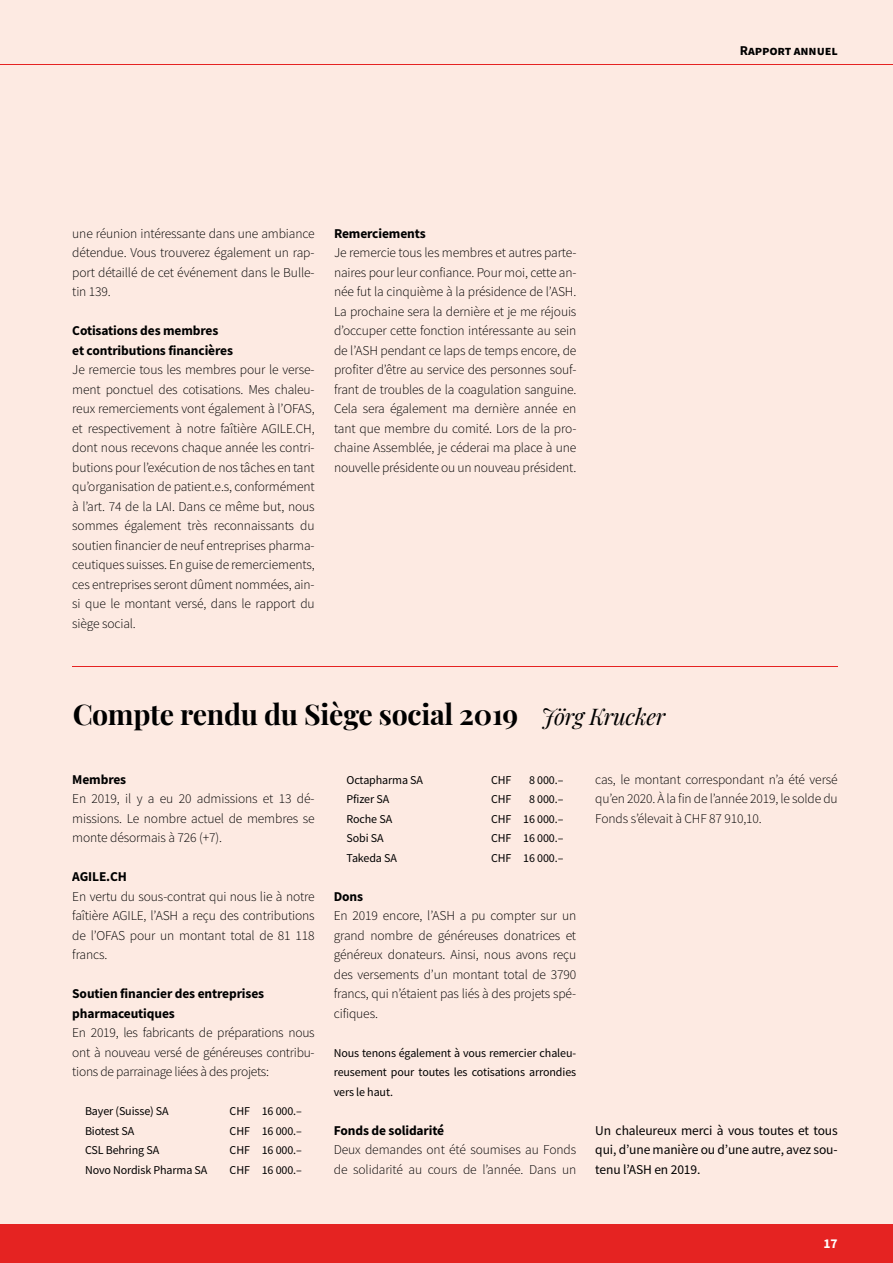
<style>
.page{position:relative;width:893px;height:1263px;background:#fdeae2}
.page>*{position:absolute;margin:0;border:0;box-sizing:border-box;transform-origin:0 0}
.t1{font:700 28.5px "Playfair Display";letter-spacing:-.01em;color:#000}
.t2{font:300 13.5px/19.5px "Source Sans Pro";letter-spacing:-.01em;color:#000;text-align:justify}
.t3{font:700 13.5px/19.5px "Source Sans Pro";letter-spacing:-.01em;color:#000}
.t4{font:13.5px/19.5px "Source Sans Pro";letter-spacing:-.01em;color:#000;text-align:justify}
.t5{font:700 13.5px "Source Sans Pro";color:#fff}
.t6{font:12px/19.5px "Source Sans Pro";letter-spacing:-.01em;color:#000;text-align:justify}
.s1{font-weight:400;font-style:italic;font-size:22.5px}
</style>
<div class="page">
<div style="left:0;top:1225px;width:893px;height:38px;background:#e52322"></div>
<hr style="left:0;top:64px;width:893px;height:1px;background:#e52322">
<hr style="left:72px;top:667px;width:766px;height:1px;background:#e52322">
<p class="t2" style="left:72px;top:223px;width:244px">une réunion intéressante dans une ambiance détendue. Vous trouverez également un rap&shy;port détaillé de cet événement dans le Bulle&shy;tin 139.</p>
<p class="t3" style="left:72px;top:321px;width:162px">Cotisations des membres et contributions financières</p>
<p class="t2" style="left:72px;top:360px;width:244px">Je remercie tous les membres pour le verse&shy;ment ponctuel des cotisations. Mes chaleu&shy;reux remerciements vont également à l’OFAS, et respectivement à notre faîtière AGILE.CH, dont nous recevons chaque année les contri&shy;butions pour l’exécution de nos tâches en tant qu’organisation de patient.e.s, conformément à l’art. 74 de la LAI. Dans ce même but, nous sommes également très reconnaissants du soutien financier de neuf entreprises pharma&shy;ceutiques suisses. En guise de remerciements, ces entreprises seront dûment nommées, ain&shy;si que le montant versé, dans le rapport du siège social.</p>
<p class="t3" style="left:334px;top:223px;width:93px">Remerciements</p>
<p class="t2" style="left:334px;top:243px;width:244px">Je remercie tous les membres et autres parte&shy;naires pour leur confiance. Pour moi, cette an&shy;née fut la cinquième à la présidence de l’ASH.<br>La prochaine sera la dernière et je me réjouis d’occuper cette fonction intéressante au sein de l’ASH pendant ce laps de temps encore, de profiter d’être au service des personnes souf&shy;frant de troubles de la coagulation sanguine.<br>Cela sera également ma dernière année en tant que membre du comité. Lors de la pro&shy;chaine Assemblée, je céderai ma place à une nouvelle présidente ou un nouveau président.</p>
<h1 class="t1" style="left:72px;top:692px;width:595px">Compte rendu du Siège social 2019 <span class="s1">Jörg Krucker</span></h1>
<p class="t3" style="left:740px;top:40px;width:99px">Rapport annuel</p>
<p class="t3" style="left:72px;top:769px;width:55px">Membres</p>
<p class="t2" style="left:72px;top:789px;width:244px">En 2019, il y a eu 20 admissions et 13 dé&shy;missions. Le nombre actuel de membres se monte désormais à 726 (+7).</p>
<p class="t3" style="left:72px;top:867px;width:56px">AGILE.CH</p>
<p class="t2" style="left:72px;top:886px;width:244px">En vertu du sous-contrat qui nous lie à notre faîtière AGILE, l’ASH a reçu des contributions de l’OFAS pour un montant total de 81 118 francs.</p>
<p class="t3" style="left:72px;top:984px;width:193px">Soutien financier des entreprises pharmaceutiques</p>
<p class="t2" style="left:72px;top:1023px;width:244px">En 2019, les fabricants de préparations nous ont à nouveau versé de généreuses contribu&shy;tions de parrainage liées à des projets:</p>
<p class="t6" style="left:85px;top:1101px;width:85px">Bayer (Suisse) SA</p>
<p class="t6" style="left:230px;top:1101px;width:74px">CHF 16 000.–</p>
<p class="t6" style="left:85px;top:1121px;width:51px">Biotest SA</p>
<p class="t6" style="left:230px;top:1121px;width:74px">CHF 16 000.–</p>
<p class="t6" style="left:85px;top:1140px;width:76px">CSL Behring SA</p>
<p class="t6" style="left:230px;top:1140px;width:74px">CHF 16 000.–</p>
<p class="t6" style="left:85px;top:1160px;width:124px">Novo Nordisk Pharma SA</p>
<p class="t6" style="left:230px;top:1160px;width:74px">CHF 16 000.–</p>
<p class="t6" style="left:347px;top:770px;width:78px">Octapharma SA</p>
<p class="t6" style="left:491px;top:770px;width:22px">CHF</p>
<p class="t6" style="left:529px;top:770px;width:36px">8 000.–</p>
<p class="t6" style="left:347px;top:789px;width:44px">Pfizer SA</p>
<p class="t6" style="left:491px;top:789px;width:22px">CHF</p>
<p class="t6" style="left:529px;top:789px;width:36px">8 000.–</p>
<p class="t6" style="left:347px;top:809px;width:47px">Roche SA</p>
<p class="t6" style="left:491px;top:809px;width:74px">CHF 16 000.–</p>
<p class="t6" style="left:347px;top:828px;width:39px">Sobi SA</p>
<p class="t6" style="left:491px;top:828px;width:74px">CHF 16 000.–</p>
<p class="t6" style="left:347px;top:848px;width:52px">Takeda SA</p>
<p class="t6" style="left:491px;top:848px;width:74px">CHF 16 000.–</p>
<p class="t3" style="left:334px;top:886px;width:31px">Dons</p>
<p class="t2" style="left:334px;top:906px;width:244px">En 2019 encore, l’ASH a pu compter sur un grand nombre de généreuses donatrices et généreux donateurs. Ainsi, nous avons reçu des versements d’un montant total de 3790 francs, qui n’étaient pas liés à des projets spé&shy;cifiques.</p>
<p class="t6" style="left:334px;top:1043px;width:244px">Nous tenons également à vous remercier chaleu&shy;reusement pour toutes les cotisations arrondies vers le haut.</p>
<p class="t3" style="left:334px;top:1120px;width:112px">Fonds de solidarité</p>
<p class="t2" style="left:334px;top:1140px;width:244px">Deux demandes ont été soumises au Fonds de solidarité au cours de l’année. Dans un</p>
<p class="t2" style="left:595px;top:769px;width:244px">cas, le montant correspondant n’a été versé qu’en 2020. À la fin de l’année 2019, le solde du Fonds s’élevait à CHF 87 910,10.</p>
<p class="t4" style="left:595px;top:1120px;width:244px">Un chaleureux merci à vous toutes et tous qui, d’une manière ou d’une autre, avez sou&shy;tenu l’ASH en 2019.</p>
<p class="t5" style="left:823px;top:1234px;width:16px">17</p>
</div>
